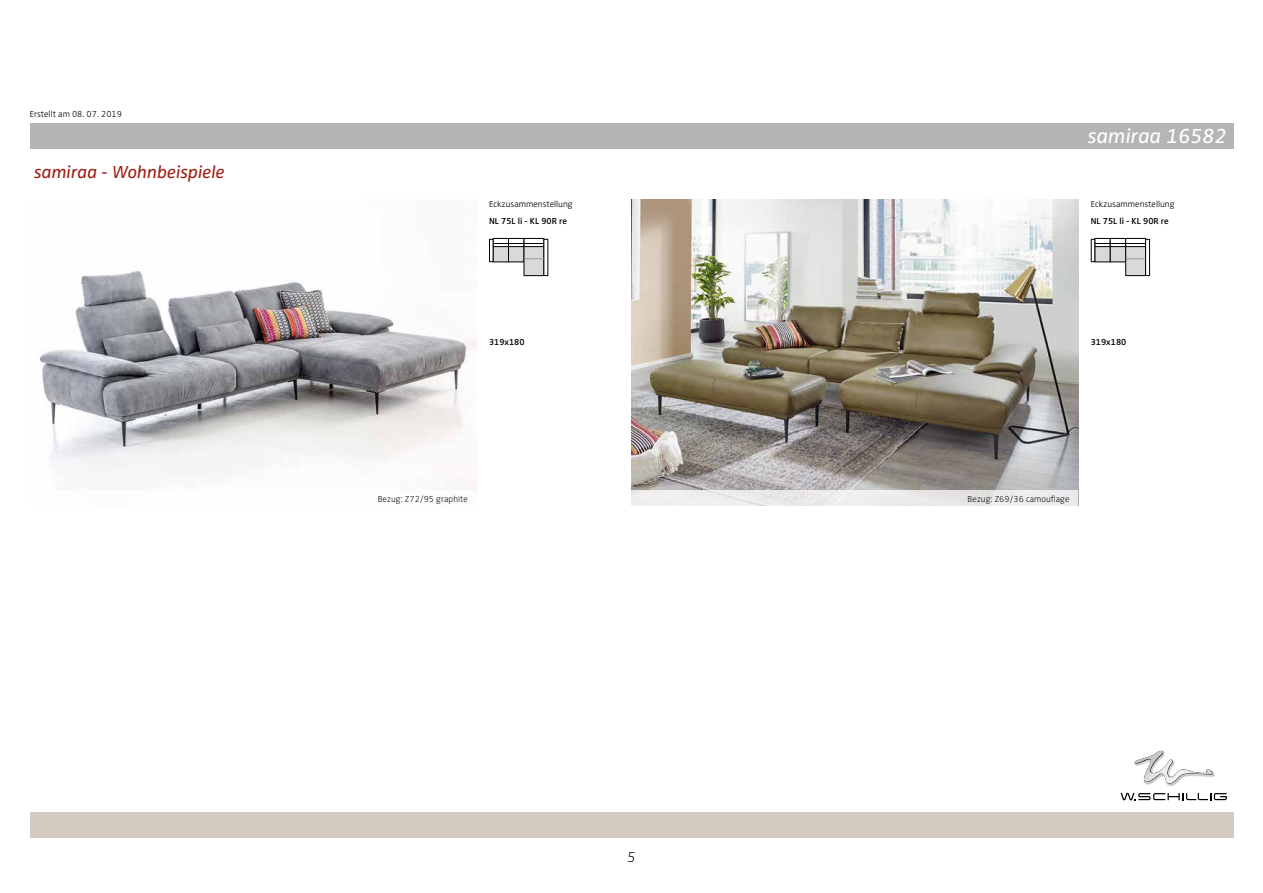
<style>
.page{position:relative;width:1263px;height:893px;background:#fff}
.page>*{position:absolute;margin:0;border:0;box-sizing:border-box;transform-origin:0 0}
.t1{font:italic 21px "Zwo Pro";color:#fff}
.t2{font:italic 18px "Zwo Pro";color:#9e1d12}
.t3{font:italic 300 expanded 15px "Zwo Pro";color:#000}
.t4{font:300 9px "Zwo Pro";color:#000}
.t5{font:600 9px "Zwo Pro";color:#000}
.t6{font:300 expanded 9px "Zwo Pro";color:#000}
</style>
<div class="page">
<div style="left:30px;top:123px;width:1203px;height:26px;background:#b6b5b4"></div>
<div style="left:30px;top:812px;width:1203px;height:26px;background:#d5cabf"></div>
<svg style="left:1146px;top:750px;width:69px;height:35px"></svg>
<img style="left:1134px;top:751px;width:79px;height:33px">
<svg style="left:1120px;top:793px;width:107px;height:7px"></svg>
<img style="left:39px;top:270px;width:437px;height:220px">
<div style="left:493px;top:245px;width:15px;height:17px;background:#d8d9d9"></div>
<div style="left:493px;top:245px;width:16px;height:17px;border:1px solid #000"></div>
<div style="left:493px;top:241px;width:16px;height:6px;border:1px solid #000"></div>
<div style="left:493px;top:238px;width:15px;height:5px;background:#fff"></div>
<div style="left:493px;top:238px;width:16px;height:6px;border:1px solid #000"></div>
<div style="left:489px;top:239px;width:4px;height:23px;border:1px solid #000"></div>
<div style="left:508px;top:245px;width:16px;height:17px;background:#d8d9d9"></div>
<div style="left:508px;top:245px;width:16px;height:17px;border:1px solid #000"></div>
<div style="left:508px;top:241px;width:16px;height:6px;border:1px solid #000"></div>
<div style="left:508px;top:238px;width:16px;height:5px;background:#fff"></div>
<div style="left:508px;top:238px;width:16px;height:6px;border:1px solid #000"></div>
<div style="left:524px;top:245px;width:20px;height:31px;background:#d8d9d9"></div>
<div style="left:524px;top:245px;width:20px;height:31px;border:1px solid #000"></div>
<div style="left:524px;top:241px;width:20px;height:6px;border:1px solid #000"></div>
<div style="left:524px;top:238px;width:20px;height:5px;background:#fff"></div>
<div style="left:524px;top:238px;width:20px;height:6px;border:1px solid #000"></div>
<div style="left:544px;top:239px;width:4px;height:37px;border:1px solid #000"></div>
<svg style="left:524px;top:258px;width:20px;height:1px"></svg>
<img style="left:631px;top:200px;width:447px;height:290px">
<div style="left:631px;top:490px;width:447px;height:16px;background:#ececec"></div>
<div style="left:1095px;top:245px;width:15px;height:17px;background:#d8d9d9"></div>
<div style="left:1095px;top:245px;width:15px;height:17px;border:1px solid #000"></div>
<div style="left:1095px;top:241px;width:15px;height:6px;border:1px solid #000"></div>
<div style="left:1095px;top:238px;width:15px;height:5px;background:#fff"></div>
<div style="left:1095px;top:238px;width:15px;height:6px;border:1px solid #000"></div>
<div style="left:1091px;top:239px;width:4px;height:23px;border:1px solid #000"></div>
<div style="left:1110px;top:245px;width:16px;height:17px;background:#d8d9d9"></div>
<div style="left:1110px;top:245px;width:16px;height:17px;border:1px solid #000"></div>
<div style="left:1110px;top:241px;width:16px;height:6px;border:1px solid #000"></div>
<div style="left:1110px;top:238px;width:16px;height:5px;background:#fff"></div>
<div style="left:1110px;top:238px;width:16px;height:6px;border:1px solid #000"></div>
<div style="left:1126px;top:245px;width:19px;height:31px;background:#d8d9d9"></div>
<div style="left:1125px;top:245px;width:21px;height:31px;border:1px solid #000"></div>
<div style="left:1125px;top:241px;width:21px;height:6px;border:1px solid #000"></div>
<div style="left:1126px;top:238px;width:19px;height:5px;background:#fff"></div>
<div style="left:1125px;top:238px;width:21px;height:6px;border:1px solid #000"></div>
<div style="left:1145px;top:239px;width:5px;height:37px;border:1px solid #000"></div>
<svg style="left:1126px;top:258px;width:19px;height:1px"></svg>
<p class="t4" style="left:30px;top:109px;width:94px">Erstellt am 08. 07. 2019</p>
<h2 class="t2" style="left:34px;top:161px;width:192px">samiraa - Wohnbeispiele</h2>
<p class="t4" style="left:489px;top:199px;width:85px">Eckzusammenstellung</p>
<p class="t5" style="left:489px;top:215px;width:79px">NL 75L li - KL 90R re</p>
<p class="t5" style="left:489px;top:337px;width:37px">319x180</p>
<p class="t6" style="left:378px;top:493px;width:92px">Bezug: Z72/95 graphite</p>
<h3 class="t3" style="left:627px;top:848px;width:10px">5</h3>
<h1 class="t1" style="left:1088px;top:124px;width:141px">samiraa 16582</h1>
<p class="t4" style="left:1091px;top:199px;width:85px">Eckzusammenstellung</p>
<p class="t5" style="left:1091px;top:215px;width:79px">NL 75L li - KL 90R re</p>
<p class="t5" style="left:1091px;top:337px;width:37px">319x180</p>
<p class="t6" style="left:967px;top:493px;width:103px">Bezug: Z69/36 camouflage</p>
</div>
